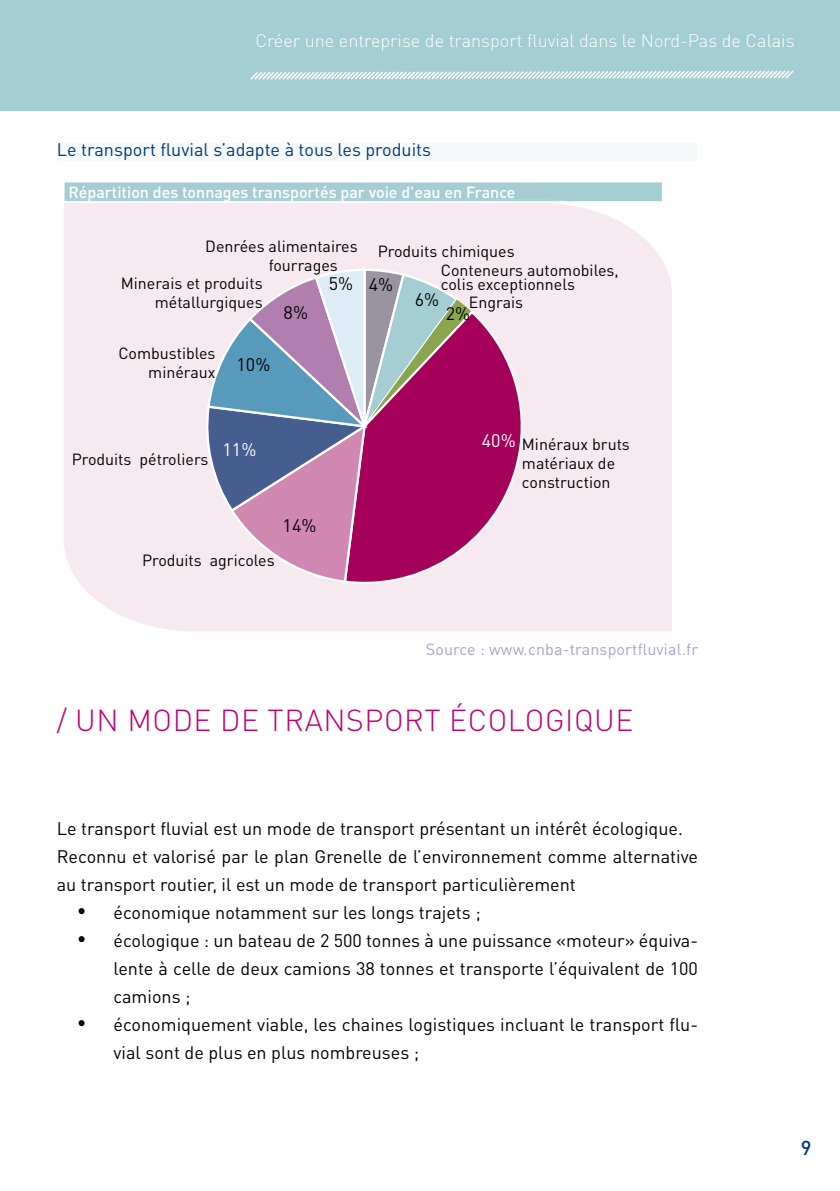
<style>
.page{position:relative;width:840px;height:1191px;background:#fff}
.page>*{position:absolute;margin:0;border:0;box-sizing:border-box;transform-origin:0 0}
.t1{font:300 30px "DIN Pro";letter-spacing:.02em;color:#bf0072}
.t2{font:500 20px "DIN Pro";color:#003882}
.t3{font:18px/28px "DIN Pro";color:#000}
.t4{font:300 18px "DIN Pro";color:#fff}
.t5{font:18px "DIN Pro";color:#003882}
.t6{font:18px "DIN Pro";color:#fff}
.t7{font:16px/19.2px "DIN Pro";color:#000}
.t8{font:500 16px "DIN Pro";color:#fff}
.t9{font:16px "DIN Pro";letter-spacing:.01em;color:#a6a4c8}
.s1{font-family:"Times New Roman";font-size:24px}
</style>
<div class="page">
<div style="left:0;top:0;width:839px;height:110px;background:#a5cdd4"></div>
<svg style="left:250px;top:70px;width:544px;height:10px"></svg>
<div style="left:58px;top:143px;width:638px;height:17px;background:#f6fafa"></div>
<div style="left:63px;top:181px;width:599px;height:21px;background:#a5cdd4"></div>
<div style="left:62px;top:180px;width:601px;height:23px;border:2px solid #fff"></div>
<div style="left:62px;top:199px;width:610px;height:433px;background:#f7e9f0"></div>
<svg style="left:342px;top:309px;width:187px;height:283px;background:#d280ac"></svg>
<svg style="left:204px;top:267px;width:267px;height:317px;background:#b081a9"></svg>
<p class="t4" style="left:255px;top:28px;width:540px">Créer une entreprise de transport fluvial dans le Nord-Pas de Calais</p>
<p class="t5" style="left:57px;top:137px;width:376px">Le transport fluvial s’adapte à tous les produits</p>
<p class="t8" style="left:68px;top:181px;width:448px">Répartition des tonnages transportés par voie d'eau en France</p>
<p class="t7" style="left:268px;top:236px;width:90px;text-indent:-63px">Denrées alimentaires fourrages</p>
<p class="t7" style="left:440px;top:241px;width:179px;text-indent:-63px">Produits chimiques<br>Conteneurs automobiles,</p>
<p class="t7" style="left:468px;top:274px;width:108px;line-height:18px;text-indent:-28px">colis exceptionnels<br>Engrais</p>
<p class="t3" style="left:328px;top:269px;width:66px">5% 4%</p>
<p class="t7" style="left:121px;top:273px;width:143px;text-align:right">Minerais et produits métallurgiques</p>
<p class="t3" style="left:414px;top:285px;width:26px">6%</p>
<p class="t3" style="left:283px;top:298px;width:26px">8%</p>
<p class="t3" style="left:445px;top:299px;width:26px">2%</p>
<p class="t7" style="left:118px;top:343px;width:99px;text-align:right">Combustibles minéraux</p>
<p class="t3" style="left:236px;top:350px;width:35px">10%</p>
<p class="t7" style="left:72px;top:449px;width:138px">Produits pétroliers</p>
<p class="t6" style="left:222px;top:437px;width:35px">11%</p>
<p class="t7" style="left:142px;top:550px;width:134px">Produits agricoles</p>
<p class="t3" style="left:282px;top:511px;width:35px">14%</p>
<p class="t6" style="left:481px;top:428px;width:35px">40%</p>
<p class="t7" style="left:521px;top:434px;width:109px">Minéraux bruts matériaux de construction</p>
<p class="t9" style="left:425px;top:638px;width:274px">Source : www.cnba-transportfluvial.fr</p>
<h1 class="t1" style="left:57px;top:699px;width:231px">/ Un mode de transp</h1>
<h1 class="t1" style="left:384px;top:699px;width:229px">ort écologique</h1>
<p class="t3" style="left:57px;top:813px;width:642px">Le transport fluvial est un mode de transport présentant un intérêt écologique.<br>Reconnu et valorisé par le plan Grenelle de l’environnement comme alternative au transport routier, il est un mode de transport particulièrement</p>
<p class="t3" style="left:77px;top:897px;width:404px"><span class="s1">•</span> économique notamment sur les longs trajets ;</p>
<p class="t3" style="left:113px;top:925px;width:585px;text-align:justify;text-indent:-36px"><span class="s1">•</span> écologique : un bateau de 2 500 tonnes à une puissance «moteur» équiva&shy;lente à celle de deux camions 38 tonnes et transporte l’équivalent de 100 camions ;</p>
<p class="t3" style="left:113px;top:1009px;width:585px;text-indent:-36px"><span class="s1">•</span> économiquement viable, les chaines logistiques incluant le transport flu&shy;vial sont de plus en plus nombreuses ;</p>
<p class="t2" style="left:800px;top:1134px;width:12px">9</p>
</div>
